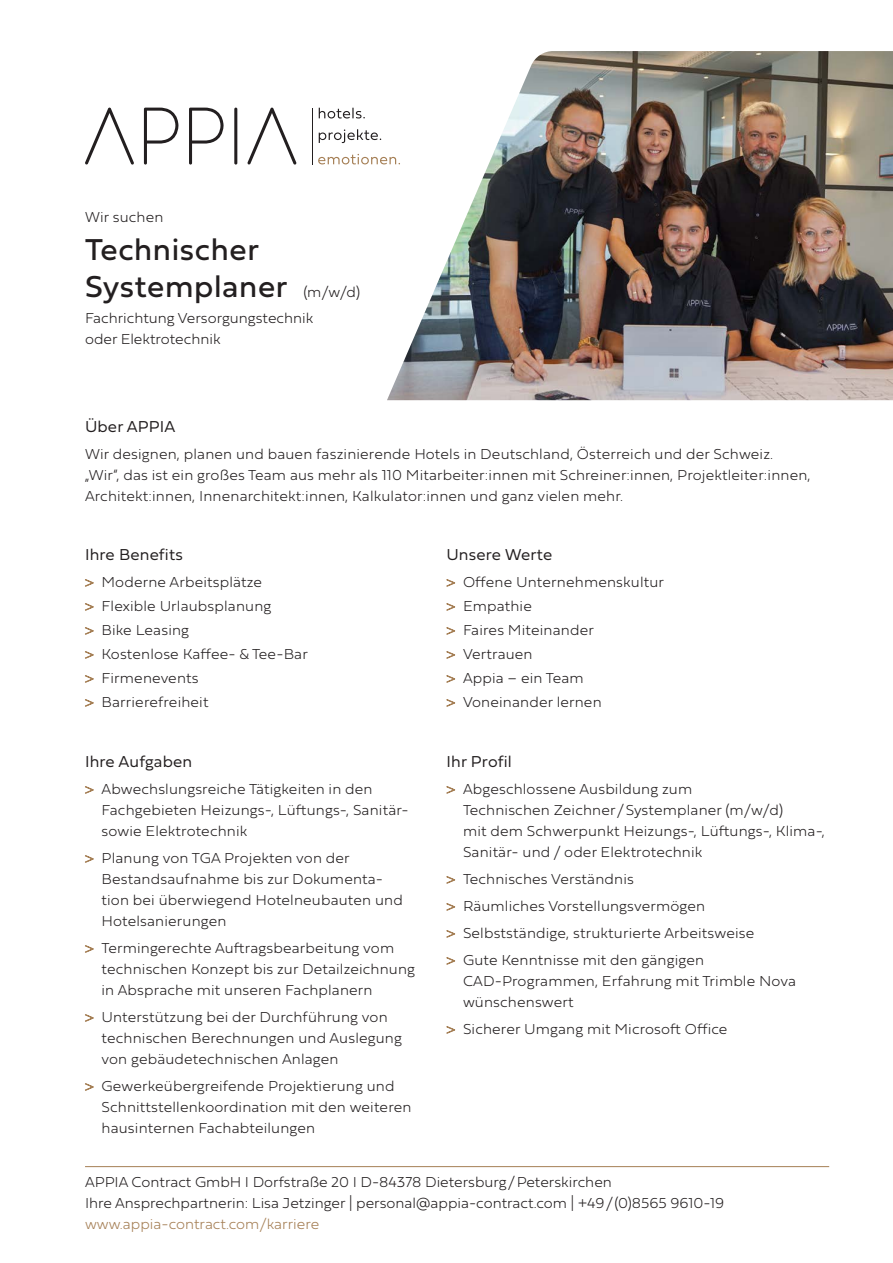
<style>
.page{position:relative;width:893px;height:1263px;background:#fff}
.page>*{position:absolute;margin:0;border:0;box-sizing:border-box;transform-origin:0 0}
.t1{font:31.5px/37.5px "Fieldwork Hum";letter-spacing:.02em;color:#231f20}
.t2{font:16.5px "Fieldwork Hum Light";letter-spacing:.01em;color:#231f20}
.t3{font:100 15px/21px "Fieldwork Hum";letter-spacing:.01em;color:#231f20}
.t4{font:100 15px "Fieldwork Hum";color:#a57f55}
.s1{font-weight:100;font-size:15px}
</style>
<div class="page">
<hr style="left:85px;top:1166px;width:744px;height:1px;background:#a57f55">
<svg style="left:318px;top:154px;width:69px;height:10px"></svg>
<svg style="left:319px;top:129px;width:62px;height:14px"></svg>
<svg style="left:319px;top:108px;width:46px;height:10px"></svg>
<hr style="left:312px;top:108px;width:1px;height:56px;background:#231f20">
<hr style="left:234px;top:108px;width:3px;height:57px;background:#231f20;border-radius:2px">
<svg style="left:85px;top:108px;width:49px;height:57px"></svg>
<svg style="left:247px;top:108px;width:50px;height:57px"></svg>
<svg style="left:189px;top:108px;width:35px;height:57px"></svg>
<svg style="left:144px;top:108px;width:34px;height:57px"></svg>
<img style="left:387px;top:51px;width:506px;height:349px">
<svg style="left:446px;top:579px;width:10px;height:8px"></svg>
<svg style="left:446px;top:603px;width:10px;height:8px"></svg>
<svg style="left:446px;top:627px;width:10px;height:8px"></svg>
<svg style="left:446px;top:651px;width:10px;height:8px"></svg>
<svg style="left:446px;top:675px;width:10px;height:8px"></svg>
<svg style="left:446px;top:699px;width:10px;height:8px"></svg>
<svg style="left:446px;top:786px;width:10px;height:8px"></svg>
<svg style="left:446px;top:876px;width:10px;height:8px"></svg>
<svg style="left:446px;top:903px;width:10px;height:8px"></svg>
<svg style="left:446px;top:930px;width:10px;height:8px"></svg>
<svg style="left:446px;top:957px;width:10px;height:8px"></svg>
<svg style="left:446px;top:1026px;width:10px;height:8px"></svg>
<svg style="left:85px;top:579px;width:9px;height:8px"></svg>
<svg style="left:85px;top:603px;width:9px;height:8px"></svg>
<svg style="left:85px;top:627px;width:9px;height:8px"></svg>
<svg style="left:85px;top:651px;width:9px;height:8px"></svg>
<svg style="left:85px;top:675px;width:9px;height:8px"></svg>
<svg style="left:85px;top:699px;width:9px;height:8px"></svg>
<svg style="left:85px;top:786px;width:9px;height:8px"></svg>
<svg style="left:85px;top:855px;width:9px;height:8px"></svg>
<svg style="left:85px;top:945px;width:9px;height:8px"></svg>
<svg style="left:85px;top:1014px;width:9px;height:8px"></svg>
<svg style="left:85px;top:1083px;width:9px;height:8px"></svg>
<p class="t3" style="left:85px;top:206px;width:80px">Wir suchen</p>
<p class="t1" style="left:85px;top:229px;width:277px">Technischer<br>Systemplaner <span class="s1">(m/w/d)</span></p>
<p class="t3" style="left:85px;top:306px;width:230px">Fachrichtung Versorgungstechnik oder Elektrotechnik</p>
<p class="t2" style="left:85px;top:414px;width:92px">Über APPIA</p>
<p class="t3" style="left:85px;top:443px;width:727px">Wir designen, planen und bauen faszinierende Hotels in Deutschland, Österreich und der Schweiz. „Wir“, das ist ein großes Team aus mehr als 110 Mitarbeiter:innen mit Schreiner:innen, Projektleiter:innen,<br>Architekt:innen, Innenarchitekt:innen, Kalkulator:innen und ganz vielen mehr.</p>
<p class="t2" style="left:85px;top:541px;width:99px">Ihre Benefits</p>
<p class="t3" style="left:102px;top:570px;width:162px">Moderne Arbeitsplätze</p>
<p class="t3" style="left:102px;top:594px;width:171px">Flexible Urlaubsplanung</p>
<p class="t3" style="left:102px;top:618px;width:89px">Bike Leasing</p>
<p class="t3" style="left:102px;top:642px;width:208px">Kostenlose Kaffee- &amp; Tee-Bar</p>
<p class="t3" style="left:102px;top:666px;width:99px">Firmenevents</p>
<p class="t3" style="left:102px;top:690px;width:109px">Barrierefreiheit</p>
<p class="t2" style="left:85px;top:748px;width:109px">Ihre Aufgaben</p>
<p class="t3" style="left:102px;top:777px;width:273px">Abwechslungsreiche Tätigkeiten in den</p>
<p class="t3" style="left:102px;top:798px;width:309px">Fachgebieten Heizungs-, Lüftungs-, Sanitär&shy;sowie Elektrotechnik</p>
<p class="t3" style="left:102px;top:846px;width:250px">Planung von TGA Projekten von der</p>
<p class="t3" style="left:102px;top:867px;width:303px">Bestandsaufnahme bis zur Dokumenta&shy;tion bei überwiegend Hotelneubauten und</p>
<p class="t3" style="left:102px;top:909px;width:126px">Hotelsanierungen</p>
<p class="t3" style="left:102px;top:936px;width:315px">Termingerechte Auftragsbearbeitung vom technischen Konzept bis zur Detailzeichnung in Absprache mit unseren Fachplanern</p>
<p class="t3" style="left:102px;top:1005px;width:288px">Unterstützung bei der Durchführung von</p>
<p class="t3" style="left:102px;top:1026px;width:302px">technischen Berechnungen und Auslegung</p>
<p class="t3" style="left:102px;top:1047px;width:239px">von gebäudetechnischen Anlagen</p>
<p class="t3" style="left:102px;top:1074px;width:311px">Gewerkeübergreifende Projektierung und<br>Schnittstellenkoordination mit den weiteren hausinternen Fachabteilungen</p>
<p class="t2" style="left:446px;top:541px;width:107px">Unsere Werte</p>
<p class="t3" style="left:463px;top:570px;width:203px">Offene Unternehmenskultur</p>
<p class="t3" style="left:463px;top:594px;width:70px">Empathie</p>
<p class="t3" style="left:463px;top:618px;width:132px">Faires Miteinander</p>
<p class="t3" style="left:463px;top:642px;width:71px">Vertrauen</p>
<p class="t3" style="left:463px;top:666px;width:122px">Appia – ein Team</p>
<p class="t3" style="left:463px;top:690px;width:140px">Voneinander lernen</p>
<p class="t2" style="left:446px;top:748px;width:67px">Ihr Profil</p>
<p class="t3" style="left:463px;top:777px;width:231px">Abgeschlossene Ausbildung zum</p>
<p class="t3" style="left:463px;top:798px;width:322px">Technischen Zeichner/Systemplaner (m/w/d)</p>
<p class="t3" style="left:463px;top:819px;width:363px">mit dem Schwerpunkt Heizungs-, Lüftungs-, Klima-,<br>Sanitär- und / oder Elektrotechnik</p>
<p class="t3" style="left:463px;top:867px;width:172px">Technisches Verständnis</p>
<p class="t3" style="left:463px;top:894px;width:244px">Räumliches Vorstellungsvermögen</p>
<p class="t3" style="left:463px;top:921px;width:293px">Selbstständige, strukturierte Arbeitsweise</p>
<p class="t3" style="left:463px;top:948px;width:243px">Gute Kenntnisse mit den gängigen</p>
<p class="t3" style="left:463px;top:969px;width:334px">CAD-Programmen, Erfahrung mit Trimble Nova wünschenswert</p>
<p class="t3" style="left:463px;top:1017px;width:266px">Sicherer Umgang mit Microsoft Office</p>
<p class="t3" style="left:85px;top:1170px;width:641px">APPIA Contract GmbH I Dorfstraße 20 I D-84378 Dietersburg/Peterskirchen<br>Ihre Ansprechpartnerin: Lisa Jetzinger | personal@appia-contract.com | +49/(0)8565 9610-19</p>
<p class="t4" style="left:85px;top:1212px;width:236px">www.appia-contract.com/karriere</p>
</div>
